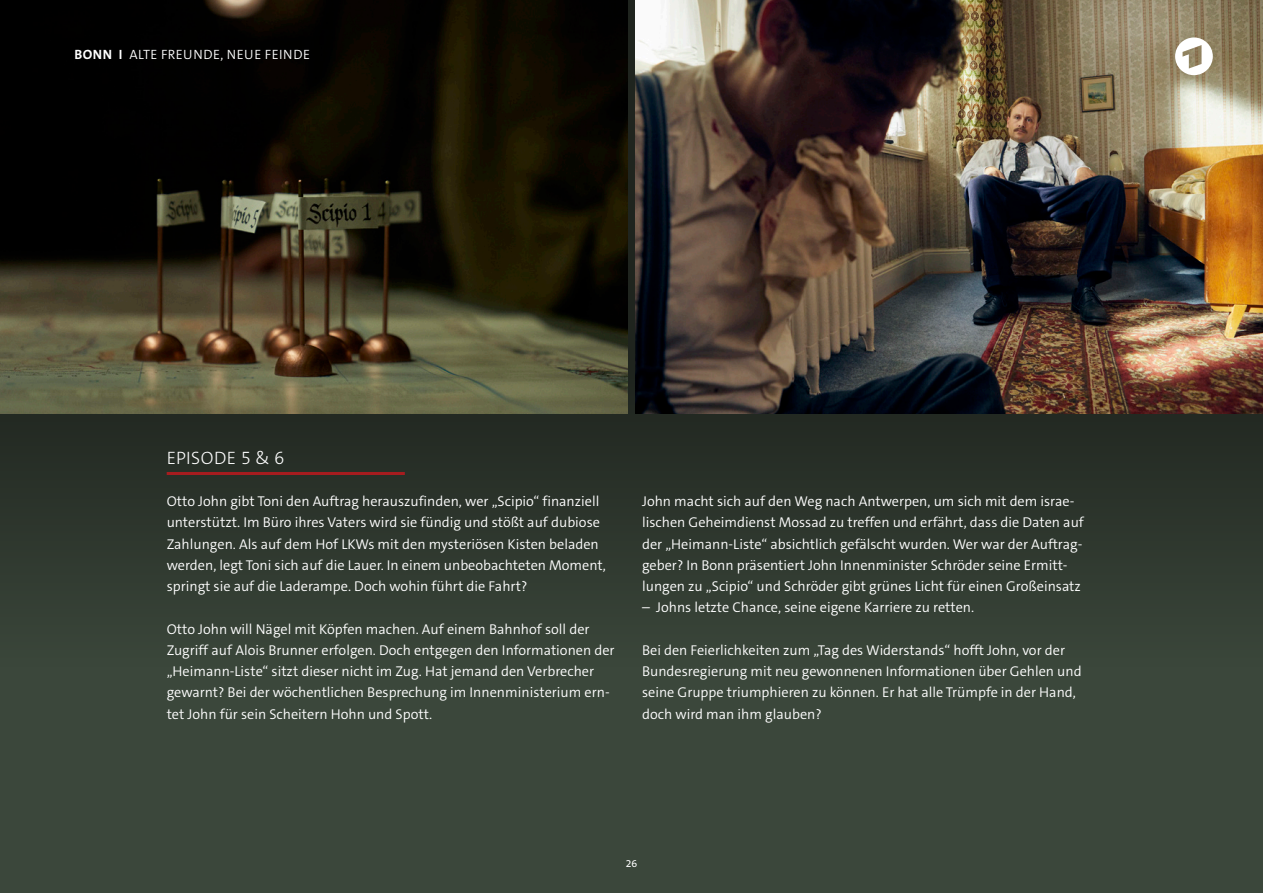
<style>
.page{position:relative;width:1263px;height:893px;background:#3b473b}
.page>*{position:absolute;margin:0;border:0;box-sizing:border-box;transform-origin:0 0}
.t1{font:300 18px "The Sans C5";letter-spacing:.025em;color:#fff}
.t2{font:300 14.25px/21.3px "The Sans C5";color:#fff}
.t3{font:300 13.5px "The Sans C5";letter-spacing:.035em;color:#fff}
.t4{font:10.5px "The Sans C5";color:#fff}
.s1{font-weight:700}
</style>
<div class="page">
<div style="left:0;top:0;width:1263px;height:782px;background:linear-gradient(to bottom,#171a15,#3a453a)"></div>
<img style="left:0;top:0;width:627px;height:414px">
<img style="left:636px;top:0;width:627px;height:414px">
<hr style="left:167px;top:472px;width:238px;height:3px;background:#a61c1f">
<svg style="left:1175px;top:37px;width:38px;height:38px"></svg>
<p class="t3" style="left:75px;top:45px;width:237px"><span class="s1">BONN I</span> ALTE FREUNDE, NEUE FEINDE</p>
<p class="t1" style="left:167px;top:446px;width:119px">EPISODE 5 &amp; 6</p>
<p class="t2" style="left:167px;top:491px;width:441px">Otto John gibt Toni den Auftrag herauszufinden, wer „Scipio“ finanziell unterstützt. Im Büro ihres Vaters wird sie fündig und stößt auf dubiose Zahlungen. Als auf dem Hof LKWs mit den mysteriösen Kisten beladen werden, legt Toni sich auf die Lauer. In einem unbeobachteten Moment, springt sie auf die Laderampe. Doch wohin führt die Fahrt?</p>
<p class="t2" style="left:167px;top:618px;width:449px">Otto John will Nägel mit Köpfen machen. Auf einem Bahnhof soll der Zugriff auf Alois Brunner erfolgen. Doch entgegen den Informationen der „Heimann-Liste“ sitzt dieser nicht im Zug. Hat jemand den Verbrecher gewarnt? Bei der wöchentlichen Besprechung im Innenministerium ern&shy;tet John für sein Scheitern Hohn und Spott.</p>
<p class="t2" style="left:642px;top:491px;width:443px">John macht sich auf den Weg nach Antwerpen, um sich mit dem israe&shy;lischen Geheimdienst Mossad zu treffen und erfährt, dass die Daten auf der „Heimann-Liste“ absichtlich gefälscht wurden. Wer war der Auftrag&shy;geber? In Bonn präsentiert John Innenminister Schröder seine Ermitt&shy;lungen zu „Scipio“ und Schröder gibt grünes Licht für einen Großeinsatz</p>
<p class="t2" style="left:642px;top:597px;width:334px">– Johns letzte Chance, seine eigene Karriere zu retten.</p>
<p class="t2" style="left:642px;top:639px;width:441px">Bei den Feierlichkeiten zum „Tag des Widerstands“ hofft John, vor der Bundesregierung mit neu gewonnenen Informationen über Gehlen und seine Gruppe triumphieren zu können. Er hat alle Trümpfe in der Hand, doch wird man ihm glauben?</p>
<p class="t4" style="left:626px;top:857px;width:13px">26</p>
</div>
